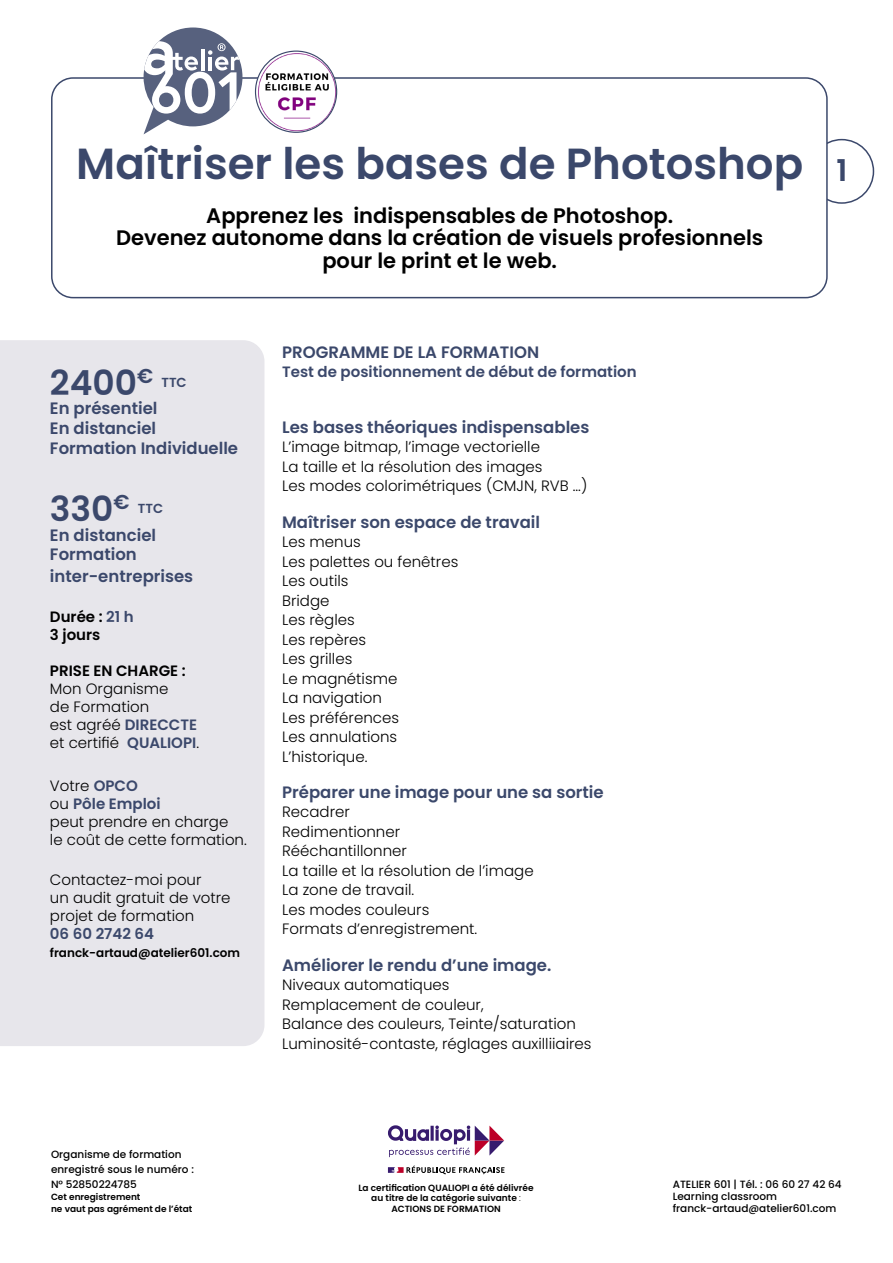
<style>
.page{position:relative;width:893px;height:1263px;background:#fff}
.page>*{position:absolute;margin:0;border:0;box-sizing:border-box;transform-origin:0 0}
.t1{font:600 43.5px "Poppins";color:#3b486b}
.t2{font:600 34.5px "Poppins";color:#3b486b}
.t3{font:600 30px "Poppins";color:#3b486b}
.t4{font:600 21px/22.5px "Poppins";color:#000;text-align:center}
.t5{font:600 16.5px/19.8px "Poppins";color:#3b486b}
.t6{font:300 15px/19.5px "Poppins";color:#000}
.t7{font:600 15px "Poppins";color:#3b486b}
.t8{font:600 15px/18px "Poppins";color:#000}
.t9{font:600 12px "Poppins";color:#000}
.t10{font:500 10.5px/15px "Poppins";color:#000}
.t11{font:600 9px/10.5px "Poppins";color:#000}
.s1{color:#3b486b}
.s2{font-weight:600;color:#3b486b}
.s3{font-weight:300}
</style>
<div class="page">
<svg style="left:388px;top:1125px;width:116px;height:32px"></svg>
<svg style="left:388px;top:1166px;width:116px;height:8px"></svg>
<div style="left:809px;top:139px;width:65px;height:65px;border:2px solid #3b486b;border-radius:50%"></div>
<div style="left:52px;top:78px;width:775px;height:220px;background:#fff;border-radius:21px"></div>
<div style="left:51px;top:77px;width:777px;height:221px;border:2px solid #3b486b;border-radius:21px"></div>
<div style="left:0;top:340px;width:264px;height:706px;background:#e7e6eb"></div>
<svg style="left:144px;top:28px;width:98px;height:106px"></svg>
<img style="left:256px;top:52px;width:81px;height:80px">
<div style="left:255px;top:51px;width:82px;height:82px;border:1px solid #3b486b;border-radius:50%"></div>
<h1 class="t1" style="left:76px;top:138px;width:728px">Maîtriser les bases de Photoshop</h1>
<h3 class="t4" style="left:116px;top:204px;width:649px">Apprenez les indispensables de Photoshop.<br>Devenez autonome dans la création de visuels profesionnels pour le print et le web.</h3>
<h2 class="t2" style="left:50px;top:362px;width:138px">2400<sup>€</sup> <sup>TTC</sup></h2>
<p class="t5" style="left:50px;top:399px;width:190px">En présentiel<br>En distanciel<br>Formation Individuelle</p>
<h2 class="t2" style="left:50px;top:489px;width:115px">330<sup>€</sup> <sup>TTC</sup></h2>
<p class="t5" style="left:50px;top:525px;width:108px">En distanciel<br>Formation</p>
<p class="t5" style="left:50px;top:566px;width:145px">inter-entreprises</p>
<p class="t8" style="left:50px;top:607px;width:85px">Durée : <span class="s1">21 h<br></span>3 jours</p>
<p class="t8" style="left:50px;top:661px;width:137px">PRISE EN CHARGE :</p>
<p class="t6" style="left:50px;top:679px;width:151px;line-height:18px">Mon Organisme<br>de Formation<br>est agréé <span class="s2">DIRECCTE </span>et certifié <span class="s2">QUALIOPI</span>.</p>
<p class="t6" style="left:50px;top:777px;width:198px;line-height:18px">Votre <span class="s2">OPCO<br></span>ou <span class="s2">Pôle Emploi<br></span>peut prendre en charge<br>le coût de cette formation.</p>
<p class="t6" style="left:50px;top:871px;width:182px;line-height:18px">Contactez-moi pour<br>un audit gratuit de votre projet de formation</p>
<p class="t7" style="left:50px;top:925px;width:106px">06 60 2742 64</p>
<p class="t9" style="left:50px;top:946px;width:192px">franck-artaud@atelier601.com</p>
<p class="t5" style="left:282px;top:342px;width:258px">PROGRAMME DE LA FORMATION</p>
<p class="t7" style="left:282px;top:363px;width:356px">Test de positionnement de début de formation</p>
<p class="t5" style="left:282px;top:417px;width:309px">Les bases théoriques indispensables</p>
<p class="t6" style="left:282px;top:437px;width:307px">L’image bitmap, l’image vectorielle<br>La taille et la résolution des images<br>Les modes colorimétriques (CMJN, RVB ...)</p>
<p class="t5" style="left:282px;top:512px;width:259px">Maîtriser son espace de travail</p>
<p class="t6" style="left:282px;top:532px;width:178px">Les menus<br>Les palettes ou fenêtres<br>Les outils<br>Bridge<br>Les règles<br>Les repères<br>Les grilles<br>Le magnétisme<br>La navigation<br>Les préférences<br>Les annulations<br>L’historique.</p>
<p class="t5" style="left:282px;top:782px;width:323px">Préparer une image pour une sa sortie</p>
<p class="t6" style="left:282px;top:802px;width:253px">Recadrer<br>Redimentionner<br>Rééchantillonner<br>La taille et la résolution de l’image<br>La zone de travail.<br>Les modes couleurs<br>Formats d’enregistrement.</p>
<p class="t5" style="left:282px;top:955px;width:271px">Améliorer le rendu d’une image.</p>
<p class="t6" style="left:282px;top:975px;width:311px">Niveaux automatiques<br>Remplacement de couleur,<br>Balance des couleurs, Teinte/saturation Luminosité-contaste, réglages auxilliiaires</p>
<h3 class="t3" style="left:836px;top:153px;width:12px">1</h3>
<p class="t10" style="left:51px;top:1146px;width:144px">Organisme de formation enregistré sous le numéro :<br>N° 52850224785</p>
<p class="t11" style="left:51px;top:1190px;width:143px;line-height:12px">Cet enregistrement<br>ne vaut pas agrément de l’état</p>
<p class="t11" style="left:358px;top:1182px;width:177px;text-align:center">La certification QUALIOPI a été délivrée au titre de la catégorie suivante <span class="s3">:<br></span>ACTIONS DE FORMATION</p>
<p class="t10" style="left:673px;top:1178px;width:170px;line-height:12px">ATELIER 601 | Tél. : 06 60 27 42 64<br>Learning classroom franck-artaud@atelier601.com</p>
</div>
